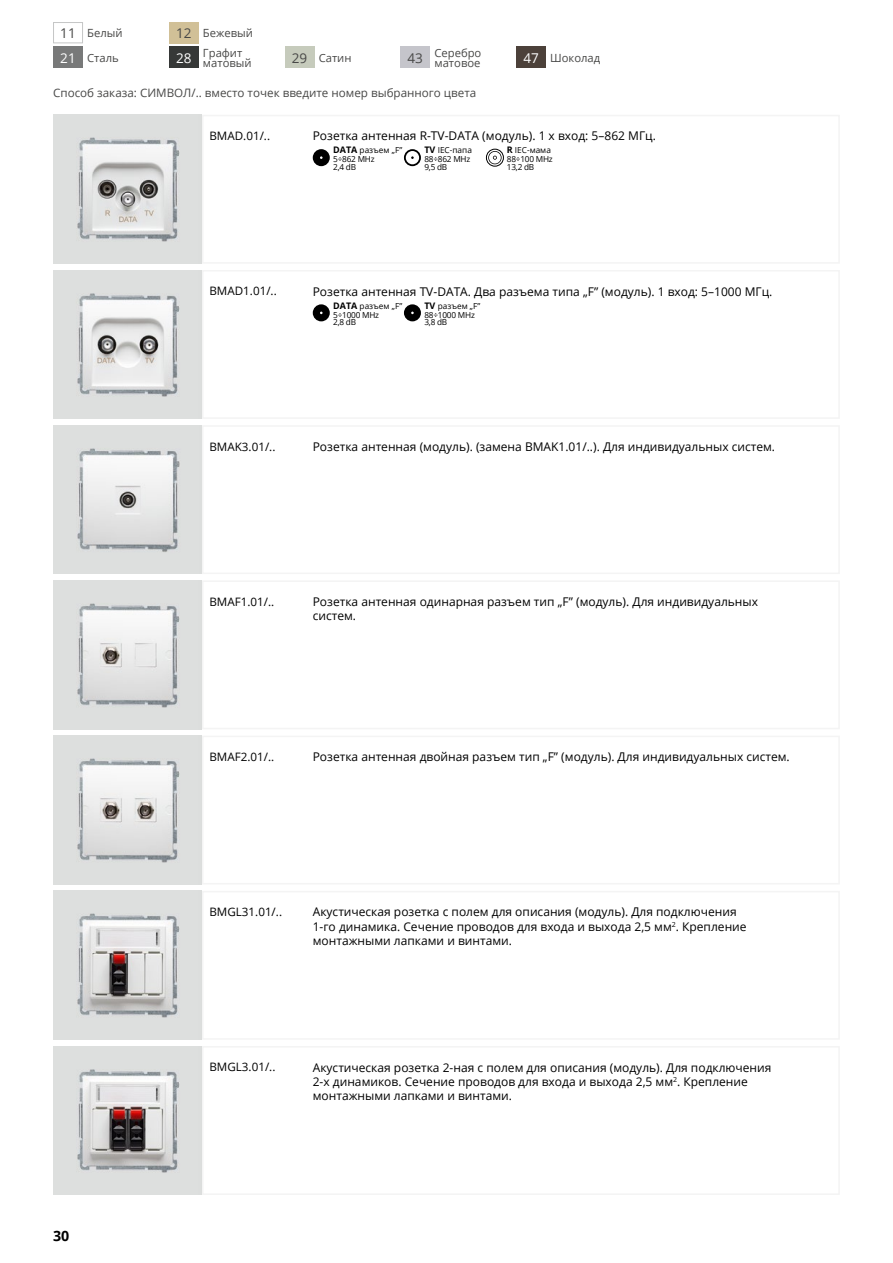
<style>
.page{position:relative;width:893px;height:1263px;background:#fff}
.page>*{position:absolute;margin:0;border:0;box-sizing:border-box;transform-origin:0 0}
.t1{font:700 14.25px "Open Sans";color:#000}
.t2{font:13.5px "Open Sans";color:#484847}
.t3{font:13.5px "Open Sans";color:#fff}
.t4{font:12px/14.4px "Open Sans";color:#000}
.t5{font:11.7px "Open Sans";color:#000}
.t6{font:11.7px "Open Sans";color:#484847}
.t7{font:11.25px/10.5px "Open Sans";color:#484847}
.t8{font:8.25px/9px "Open Sans";letter-spacing:-.025em;color:#000}
.t9{font:8.25px/9px "Open Sans";color:#000}
.s1{font-size:13.5px}
.s2{font-weight:700;font-size:9px}
</style>
<div class="page">
<div style="left:169px;top:22px;width:30px;height:21px;background:#d1c097"></div>
<div style="left:53px;top:47px;width:30px;height:21px;background:#787979"></div>
<div style="left:169px;top:47px;width:30px;height:21px;background:#363837"></div>
<div style="left:285px;top:47px;width:29px;height:21px;background:#c6cbbc"></div>
<div style="left:400px;top:47px;width:30px;height:21px;background:#c5c5cb"></div>
<div style="left:516px;top:47px;width:30px;height:21px;background:#4c413a"></div>
<div style="left:53px;top:22px;width:30px;height:21px;border:1px solid #c5c6c6"></div>
<img style="left:53px;top:115px;width:149px;height:148px">
<div style="left:313px;top:149px;width:17px;height:17px;background:#000;border-radius:50%"></div>
<svg style="left:404px;top:149px;width:17px;height:17px"></svg>
<div style="left:486px;top:149px;width:18px;height:18px;border:1px solid #000;border-radius:50%"></div>
<svg style="left:488px;top:151px;width:14px;height:13px"></svg>
<div style="left:202px;top:115px;width:638px;height:149px;border:2px solid #f4f4f4"></div>
<img style="left:53px;top:270px;width:149px;height:149px">
<div style="left:313px;top:304px;width:17px;height:17px;background:#000;border-radius:50%"></div>
<div style="left:404px;top:304px;width:17px;height:17px;background:#000;border-radius:50%"></div>
<div style="left:202px;top:270px;width:638px;height:149px;border:2px solid #f4f4f4"></div>
<img style="left:53px;top:425px;width:148px;height:149px">
<div style="left:202px;top:425px;width:638px;height:149px;border:2px solid #f4f4f4"></div>
<img style="left:53px;top:580px;width:149px;height:149px">
<div style="left:202px;top:580px;width:638px;height:149px;border:2px solid #f4f4f4"></div>
<img style="left:53px;top:736px;width:149px;height:148px">
<div style="left:202px;top:736px;width:638px;height:148px;border:2px solid #f4f4f4"></div>
<img style="left:53px;top:891px;width:149px;height:148px">
<div style="left:202px;top:891px;width:638px;height:149px;border:2px solid #f4f4f4"></div>
<img style="left:53px;top:1046px;width:149px;height:149px">
<div style="left:202px;top:1046px;width:638px;height:149px;border:2px solid #f4f4f4"></div>
<p class="t2" style="left:176px;top:24px;width:17px">12</p>
<p class="t7" style="left:60px;top:27px;width:64px"><span class="s1">11</span> Белый</p>
<p class="t7" style="left:87px;top:52px;width:33px">Сталь</p>
<p class="t7" style="left:203px;top:47px;width:50px">Графит матовый</p>
<p class="t7" style="left:319px;top:52px;width:34px">Сатин</p>
<p class="t7" style="left:434px;top:47px;width:49px">Серебро матовое</p>
<p class="t7" style="left:550px;top:52px;width:52px">Шоколад</p>
<p class="t7" style="left:203px;top:27px;width:51px">Бежевый</p>
<p class="t3" style="left:60px;top:48px;width:17px">21</p>
<p class="t3" style="left:176px;top:48px;width:17px">28</p>
<p class="t2" style="left:292px;top:48px;width:17px">29</p>
<p class="t2" style="left:408px;top:48px;width:17px">43</p>
<p class="t3" style="left:523px;top:48px;width:17px">47</p>
<p class="t6" style="left:53px;top:84px;width:425px">Способ заказа: СИМВОЛ/.. вместо точек введите номер выбранного цвета</p>
<p class="t5" style="left:209px;top:128px;width:62px">BMAD.01/..</p>
<p class="t4" style="left:313px;top:129px;width:345px">Розетка антенная R-TV-DATA (модуль). 1 x вход: 5–862 МГц.</p>
<p class="t9" style="left:333px;top:146px;width:71px"><span class="s2">DATA</span> разъем „F”<br>5÷862 MHz</p>
<p class="t8" style="left:333px;top:162px;width:24px">2,4 dB</p>
<p class="t8" style="left:424px;top:146px;width:49px"><span class="s2">TV</span> IEC-папа<br>88÷862 MHz</p>
<p class="t8" style="left:424px;top:162px;width:24px">9,5 dB</p>
<p class="t8" style="left:507px;top:146px;width:48px"><span class="s2">R</span> IEC-мама<br>88÷100 MHz</p>
<p class="t8" style="left:507px;top:162px;width:29px">13,2 dB</p>
<p class="t5" style="left:209px;top:283px;width:69px">BMAD1.01/..</p>
<p class="t4" style="left:313px;top:284px;width:461px">Розетка антенная TV-DATA. Два разъема типа „F” (модуль). 1 вход: 5–1000 МГц.</p>
<p class="t8" style="left:333px;top:301px;width:71px"><span class="s2">DATA</span> разъем „F”<br>5÷1000 MHz</p>
<p class="t8" style="left:333px;top:317px;width:24px">2,8 dB</p>
<p class="t8" style="left:424px;top:301px;width:58px"><span class="s2">TV</span> разъем „F”<br>88÷1000 MHz</p>
<p class="t8" style="left:424px;top:317px;width:24px">3,8 dB</p>
<p class="t5" style="left:209px;top:438px;width:68px">BMAK3.01/..</p>
<p class="t4" style="left:313px;top:439px;width:464px">Розетка антенная (модуль). (замена BMAK1.01/..). Для индивидуальных систем.</p>
<p class="t5" style="left:209px;top:593px;width:66px">BMAF1.01/..</p>
<p class="t4" style="left:313px;top:594px;width:447px">Розетка антенная одинарная разъем тип „F” (модуль). Для индивидуальных систем.</p>
<p class="t5" style="left:209px;top:749px;width:66px">BMAF2.01/..</p>
<p class="t4" style="left:313px;top:749px;width:478px">Розетка антенная двойная разъем тип „F” (модуль). Для индивидуальных систем.</p>
<p class="t5" style="left:209px;top:904px;width:74px">BMGL31.01/..</p>
<p class="t4" style="left:313px;top:904px;width:435px">Акустическая розетка с полем для описания (модуль). Для подключения<br>1-го динамика. Сечение проводов для входа и выхода 2,5 мм<sup>2</sup>. Крепление монтажными лапками и винтами.</p>
<p class="t1" style="left:53px;top:1226px;width:18px">30</p>
<p class="t5" style="left:209px;top:1059px;width:68px">BMGL3.01/..</p>
<p class="t4" style="left:313px;top:1060px;width:460px">Акустическая розетка 2-ная с полем для описания (модуль). Для подключения<br>2-х динамиков. Сечение проводов для входа и выхода 2,5 мм<sup>2</sup>. Крепление монтажными лапками и винтами.</p>
</div>
